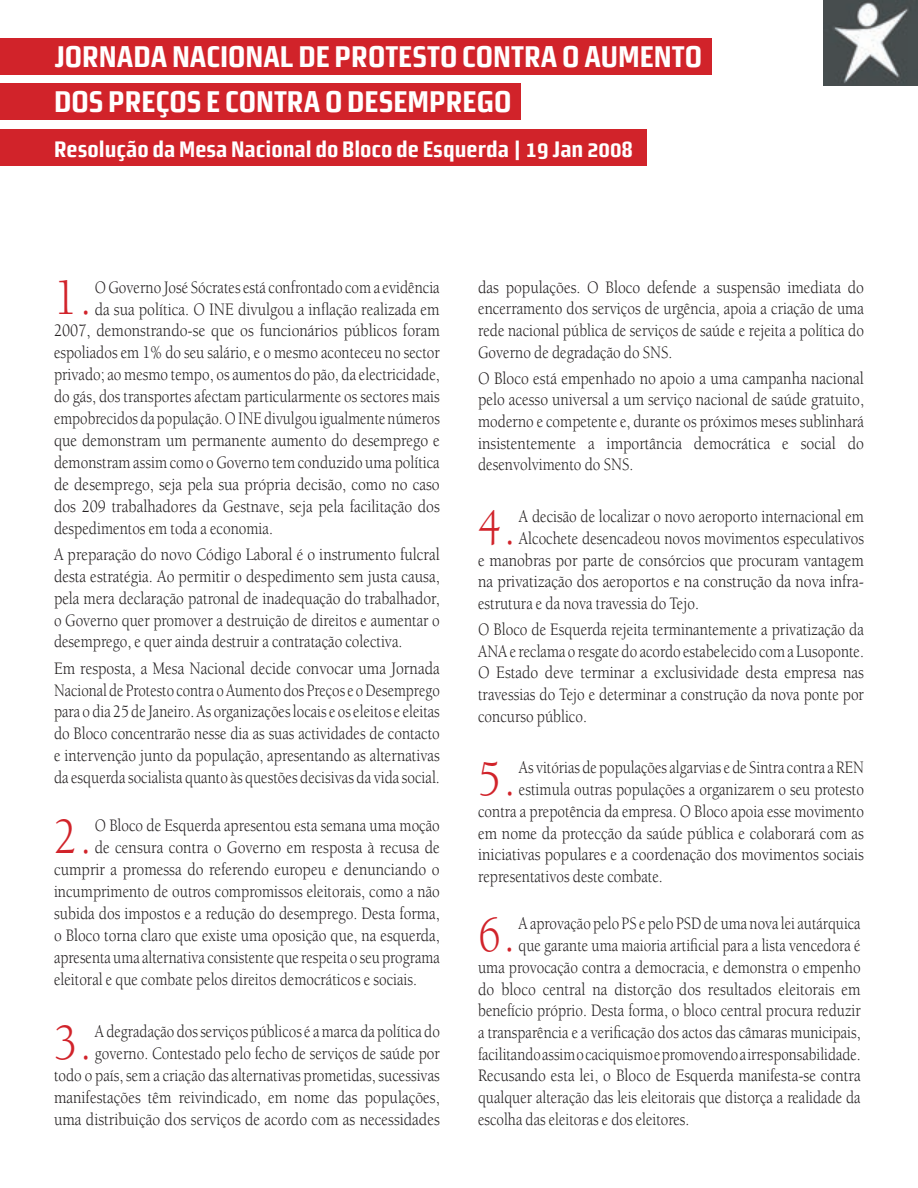
<style>
.page{position:relative;width:918px;height:1188px;background:#fff}
.page>*{position:absolute;margin:0;border:0;box-sizing:border-box;transform-origin:0 0}
.t1{font:52.05px "Berkeley";color:#d1232a;scale:.85 1}
.t2{font:52.05px "Berkeley";color:#d1232a;scale:.84 1}
.t3{font:30px/45px "Morgan Sans Cond Bold Office";color:#fff}
.t4{font:22.5px "Morgan Sans Cond Bold Office";color:#fff}
.t5{font:18px/21.9px "Berkeley";color:#231f20;text-align:justify;scale:.87 1}
.t6{font:18px/21.8px "Berkeley";color:#231f20;text-align:justify;scale:.85 1}
.t7{font:18px/21.9px "Berkeley";color:#231f20;text-align:right;scale:.84 1}
.t8{font:18px "Berkeley";color:#231f20;scale:.83 1}
.t9{font:18px "Berkeley";color:#231f20;scale:.86 1}
</style>
<div class="page">
<div style="left:0;top:129px;width:647px;height:37px;background:#d1232a"></div>
<img style="left:824px;top:0;width:94px;height:86px">
<div style="left:0;top:84px;width:521px;height:36px;background:#d1232a"></div>
<div style="left:0;top:38px;width:711px;height:37px;background:#d1232a"></div>
<h2 class="t3" style="left:54px;top:34px;width:650px">JORNADA NACIONAL DE PROTESTO CONTRA O AUMENTO<br>DOS PREÇOS E CONTRA O DESEMPREGO</h2>
<p class="t4" style="left:54px;top:136px;width:581px">Resolução da Mesa Nacional do Bloco de Esquerda | 19 Jan 2008</p>
<h1 class="t1" style="left:54px;top:270px;width:46px">1.</h1>
<p class="t6" style="left:95px;top:276px;width:407px">O Governo José Sócrates está confrontado com a evidência</p>
<p class="t5" style="left:95px;top:298px;width:398px">da sua política. O INE divulgou a inflação realizada em</p>
<p class="t5" style="left:54px;top:320px;width:445px">2007, demonstrando-se que os funcionários públicos foram</p>
<p class="t6" style="left:54px;top:342px;width:455px">espoliados em 1% do seu salário, e o mesmo aconteceu no sector</p>
<p class="t6" style="left:54px;top:364px;width:455px">privado; ao mesmo tempo, os aumentos do pão, da electricidade,</p>
<p class="t6" style="left:54px;top:386px;width:456px">do gás, dos transportes afectam particularmente os sectores mais</p>
<p class="t8" style="left:54px;top:409px;width:466px">empobrecidos da população. O INE divulgou igualmente números</p>
<p class="t5" style="left:54px;top:430px;width:445px">que demonstram um permanente aumento do desemprego e</p>
<p class="t6" style="left:54px;top:452px;width:455px">demonstram assim como o Governo tem conduzido uma política</p>
<p class="t5" style="left:54px;top:474px;width:445px">de desemprego, seja pela sua própria decisão, como no caso</p>
<p class="t5" style="left:54px;top:496px;width:445px">dos 209 trabalhadores da Gestnave, seja pela facilitação dos</p>
<p class="t6" style="left:54px;top:518px;width:259px">despedimentos em toda a economia.</p>
<p class="t5" style="left:54px;top:544px;width:445px">A preparação do novo Código Laboral é o instrumento fulcral desta estratégia. Ao permitir o despedimento sem justa causa, pela mera declaração patronal de inadequação do trabalhador, o Governo quer promover a destruição de direitos e aumentar o desemprego, e quer ainda destruir a contratação colectiva.</p>
<p class="t5" style="left:54px;top:657px;width:445px">Em resposta, a Mesa Nacional decide convocar uma Jornada Nacional de Protesto contra o Aumento dos Preços e o Desemprego para o dia 25 de Janeiro. As organizações locais e os eleitos e eleitas do Bloco concentrarão nesse dia as suas actividades de contacto e intervenção junto da população, apresentando as alternativas da esquerda socialista quanto às questões decisivas da vida social.</p>
<h1 class="t1" style="left:54px;top:809px;width:46px">2.</h1>
<p class="t6" style="left:95px;top:815px;width:407px">O Bloco de Esquerda apresentou esta semana uma moção</p>
<p class="t5" style="left:95px;top:837px;width:398px">de censura contra o Governo em resposta à recusa de</p>
<p class="t5" style="left:54px;top:859px;width:445px">cumprir a promessa do referendo europeu e denunciando o</p>
<p class="t6" style="left:54px;top:881px;width:455px">incumprimento de outros compromissos eleitorais, como a não</p>
<p class="t9" style="left:54px;top:904px;width:450px">subida dos impostos e a redução do desemprego. Desta forma,</p>
<p class="t9" style="left:54px;top:926px;width:450px">o Bloco torna claro que existe uma oposição que, na esquerda,</p>
<p class="t7" style="left:54px;top:947px;width:461px">apresenta uma alternativa consistente que respeita o seu programa</p>
<p class="t6" style="left:54px;top:969px;width:429px">eleitoral e que combate pelos direitos democráticos e sociais.</p>
<h1 class="t1" style="left:54px;top:1015px;width:46px">3.</h1>
<p class="t7" style="left:54px;top:1021px;width:461px">A degradação dos serviços públicos é a marca da política do governo. Contestado pelo fecho de serviços de saúde por<br>todo o país, sem a criação das alternativas prometidas, sucessivas manifestações têm reivindicado, em nome das populações, uma distribuição dos serviços de acordo com as necessidades</p>
<p class="t5" style="left:478px;top:276px;width:445px">das populações. O Bloco defende a suspensão imediata do encerramento dos serviços de urgência, apoia a criação de uma rede nacional pública de serviços de saúde e rejeita a política do Governo de degradação do SNS.</p>
<p class="t5" style="left:478px;top:367px;width:445px">O Bloco está empenhado no apoio a uma campanha nacional pelo acesso universal a um serviço nacional de saúde gratuito, moderno e competente e, durante os próximos meses sublinhará insistentemente a importância democrática e social do desenvolvimento do SNS.</p>
<h1 class="t1" style="left:478px;top:500px;width:46px">4.</h1>
<p class="t6" style="left:519px;top:506px;width:407px">A decisão de localizar o novo aeroporto internacional em</p>
<p class="t6" style="left:519px;top:528px;width:407px">Alcochete desencadeou novos movimentos especulativos</p>
<p class="t5" style="left:478px;top:549px;width:445px">e manobras por parte de consórcios que procuram vantagem</p>
<p class="t5" style="left:478px;top:571px;width:445px">na privatização dos aeroportos e na construção da nova infra-</p>
<p class="t6" style="left:478px;top:593px;width:261px">estrutura e da nova travessia do Tejo.</p>
<p class="t6" style="left:478px;top:619px;width:456px">O Bloco de Esquerda rejeita terminantemente a privatização da ANA e reclama o resgate do acordo estabelecido com a Lusoponte.<br>O Estado deve terminar a exclusividade desta empresa nas travessias do Tejo e determinar a construção da nova ponte por concurso público.</p>
<h1 class="t1" style="left:478px;top:751px;width:46px">5.</h1>
<p class="t7" style="left:519px;top:757px;width:412px">As vitórias de populações algarvias e de Sintra contra a REN</p>
<p class="t6" style="left:519px;top:779px;width:407px">estimula outras populações a organizarem o seu protesto</p>
<p class="t6" style="left:478px;top:801px;width:455px">contra a prepotência da empresa. O Bloco apoia esse movimento</p>
<p class="t5" style="left:478px;top:822px;width:445px">em nome da protecção da saúde pública e colaborará com as</p>
<p class="t5" style="left:478px;top:844px;width:445px">iniciativas populares e a coordenação dos movimentos sociais</p>
<p class="t6" style="left:478px;top:866px;width:219px">representativos deste combate.</p>
<h1 class="t2" style="left:478px;top:907px;width:46px">6.</h1>
<p class="t7" style="left:519px;top:913px;width:409px">A aprovação pelo PS e pelo PSD de uma nova lei autárquica</p>
<p class="t7" style="left:519px;top:935px;width:409px">que garante uma maioria artificial para a lista vencedora é</p>
<p class="t6" style="left:478px;top:957px;width:452px">uma provocação contra a democracia, e demonstra o empenho</p>
<p class="t5" style="left:478px;top:978px;width:441px">do bloco central na distorção dos resultados eleitorais em</p>
<p class="t7" style="left:478px;top:1000px;width:457px">benefício próprio. Desta forma, o bloco central procura reduzir</p>
<p class="t7" style="left:478px;top:1022px;width:457px">a transparência e a verificação dos actos das câmaras municipais,</p>
<p class="t8" style="left:478px;top:1044px;width:462px">facilitando assim o caciquismo e promovendo a irresponsabilidade.</p>
<p class="t5" style="left:478px;top:1065px;width:441px">Recusando esta lei, o Bloco de Esquerda manifesta-se contra</p>
<p class="t7" style="left:478px;top:1087px;width:457px">qualquer alteração das leis eleitorais que distorça a realidade da</p>
<p class="t7" style="left:478px;top:1108px;width:253px">escolha das eleitoras e dos eleitores.</p>
</div>
